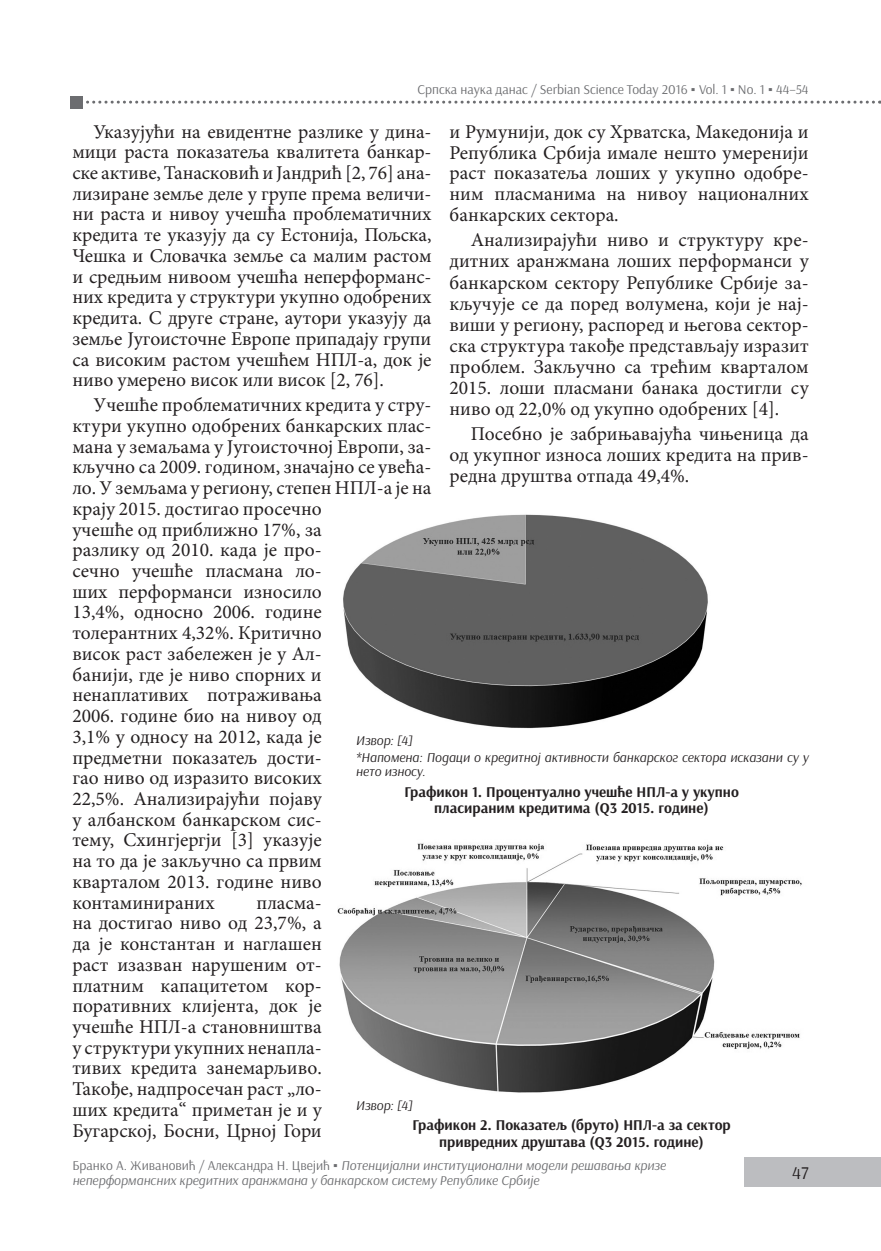
<style>
.page{position:relative;width:881px;height:1251px;background:#fff}
.page>*{position:absolute;margin:0;border:0;box-sizing:border-box;transform-origin:0 0}
.t1{font:19.5px/20.7px "Minion Pro";color:#231f20;text-align:justify}
.t2{font:18px "Arsenal";color:#231f20}
.t3{font:700 15px/16.5px "Arsenal";color:#231f20;text-align:center}
.t4{font:italic 13.5px/15px "Arsenal";color:#6c6d70}
.t5{font:italic 13.5px/17.7px "Arsenal";color:#231f20}
.t6{font:13.5px "Arsenal";color:#6c6d70}
.s1{font-family:"Times New Roman"}
.s2{font-style:normal}
.s3{font-family:"Times New Roman";font-style:normal}
</style>
<div class="page">
<div style="left:744px;top:1157px;width:136px;height:29px;background:#bcbdc0"></div>
<svg style="left:86px;top:101px;width:787px;height:3px"></svg>
<div style="left:71px;top:96px;width:12px;height:12px;background:#6c6d70"></div>
<img style="left:343px;top:514px;width:365px;height:215px">
<img style="left:337px;top:843px;width:465px;height:250px">
<p class="t6" style="left:417px;top:81px;width:392px">Српска наука данас / Serbian Science Today 2016 <span class="s1">▪</span> Vol. 1 <span class="s1">▪</span> No. 1 <span class="s1">▪</span> 44–54</p>
<p class="t1" style="left:72px;top:121px;width:360px;text-indent:21px">Указујући на евидентне разлике у дина&shy;мици раста показатеља квалитета банкар&shy;ске активе, Танасковић и Јандрић [2, 76] ана&shy;лизиране земље деле у групе према величи&shy;ни раста и нивоу учешћа проблематичних кредита те указују да су Естонија, Пољска, Чешка и Словачка земље са малим растом и средњим нивоом учешћа неперформанс&shy;них кредита у структури укупно одобрених кредита. С друге стране, аутори указују да земље Југоисточне Европе припадају групи са високим растом учешћем НПЛ-а, док је ниво умерено висок или висок [2, 76].</p>
<p class="t1" style="left:72px;top:394px;width:360px;text-align:left;text-indent:21px">Учешће проблематичних кредита у стру&shy;ктури укупно одобрених банкарских плас&shy;мана у земаљама у Југоисточној Европи, за&shy;кључно са 2009. годином, значајно се увећа&shy;ло. У земљама у региону, степен НПЛ-а је на крају 2015. достигао просечно<br>учешће од приближно 17%, за<br>разлику од 2010. када је про-<br>сечно учешће пласмана ло-<br>ших перформанси износило<br>13,4%, односно 2006. године толерантних 4,32%. Критично<br>висок раст забележен је у Ал-<br>банији, где је ниво спорних и ненаплативих потраживања<br>2006. године био на нивоу од<br>3,1% у односу на 2012, када је<br>предметни показатељ дости-<br>гао ниво од изразито високих<br>22,5%. Анализирајући појаву<br>у албанском банкарском сис-<br>тему, Схингјергји [3] указује<br>на то да је закључно са првим<br>кварталом 2013. године ниво контаминираних</p>
<p class="t1" style="left:449px;top:121px;width:360px">и Румунији, док су Хрватска, Македонија и Република Србија имале нешто умеренији раст показатеља лоших у укупно одобре&shy;ним пласманима на нивоу националних банкарских сектора.</p>
<p class="t1" style="left:449px;top:230px;width:360px;text-indent:21px">Анализирајући ниво и структуру кре&shy;дитних аранжмана лоших перформанси у банкарском сектору Републике Србије за&shy;кључује се да поред волумена, који је нај&shy;виши у региону, распоред и његова сектор&shy;ска структура такође представљају изразит проблем. Закључно са трећим кварталом 2015. лоши пласмани банака достигли су ниво од 22,0% од укупно одобрених [4].</p>
<p class="t1" style="left:449px;top:423px;width:360px;text-indent:21px">Посебно је забрињавајућа чињеница да од укупног износа лоших кредита на прив&shy;редна друштва отпада 49,4%.</p>
<p class="t5" style="left:356px;top:731px;width:454px">Извор: [4]<br>*Напомена: Подаци о кредитној активности банкарског сектора исказани су у</p>
<p class="t5" style="left:356px;top:762px;width:71px">нето износу.</p>
<p class="t3" style="left:404px;top:783px;width:336px">Графикон 1. Процентуално учешће НПЛ-а у укупно пласираним кредитима (Q3 2015. године)</p>
<p class="t1" style="left:72px;top:891px;width:251px;text-indent:184px">пласма&shy;на достигао ниво од 23,7%, а да је константан и наглашен раст изазван нарушеним от&shy;платним капацитетом кор&shy;поративних клијента, док је учешће НПЛ-а становништва у структури укупних ненапла&shy;тивих кредита занемарљиво.<br>Такође, надпросечан раст „ло&shy;ших кредита“ приметан је и у Бугарској, Босни, Црној Гори</p>
<p class="t5" style="left:356px;top:1096px;width:58px">Извор: [4]</p>
<p class="t3" style="left:412px;top:1117px;width:319px">Графикон 2. Показатељ (бруто) НПЛ-а за сектор привредних друштава (Q3 2015. године)</p>
<p class="t4" style="left:72px;top:1157px;width:595px"><span class="s2">Бранко A. Живановић / Александра Н. Цвејић</span> <span class="s3">▪</span> Потенцијални институционални модели решавања кризе неперформансних кредитних аранжмана у банкарском систему Републике Србије</p>
<p class="t2" style="left:791px;top:1161px;width:18px">47</p>
</div>
